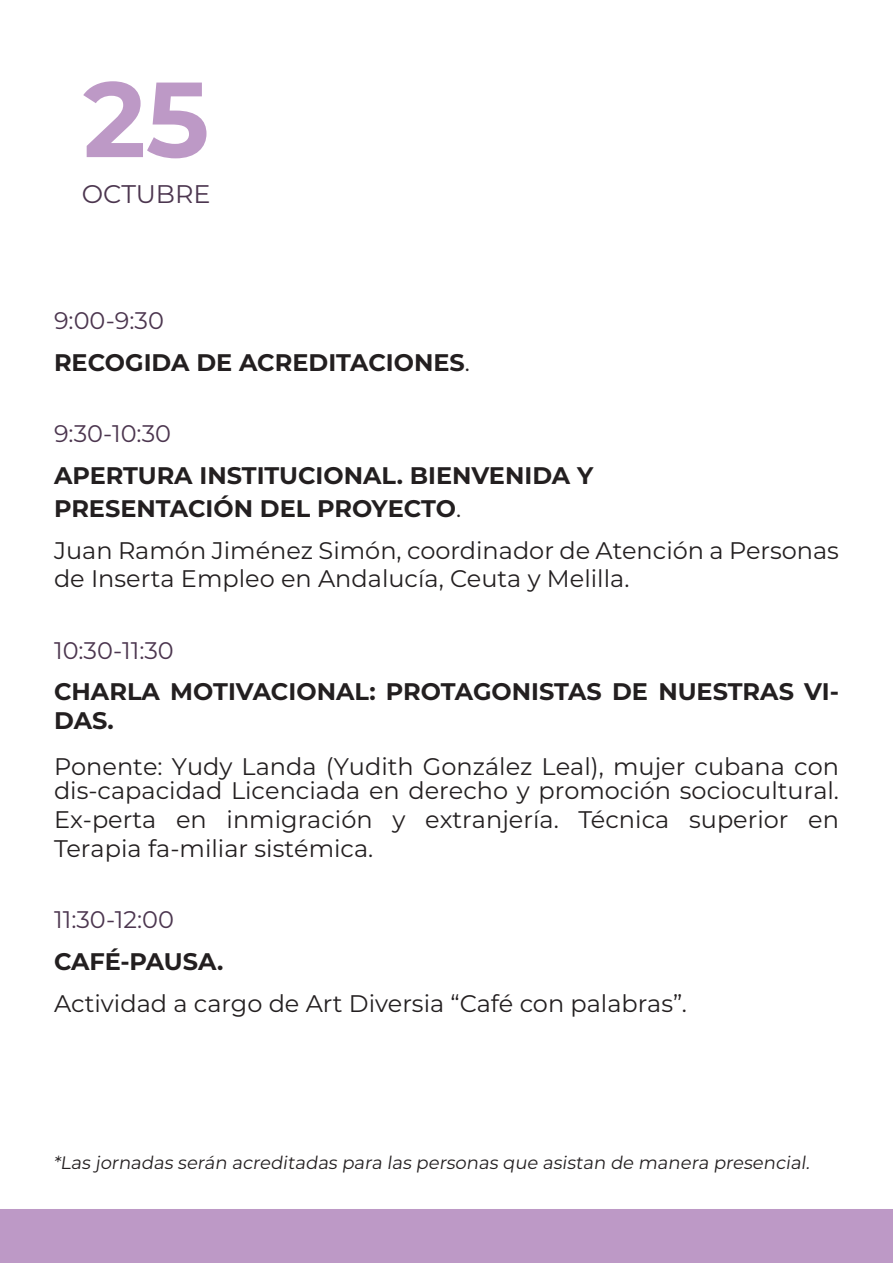
<style>
.page{position:relative;width:893px;height:1263px;background:#fff}
.page>*{position:absolute;margin:0;border:0;box-sizing:border-box;transform-origin:0 0}
.t1{font:700 106.5px "Montserrat";color:#bd99c6}
.t2{font:25.5px "Montserrat";color:#4c364f}
.t3{font:24px/41.7px "Montserrat";color:#231f20}
.t4{font:700 24px/41.5px "Montserrat";color:#231f20}
.t5{font:18px "Montserrat";color:#231f20}
.s1{font-weight:400;color:#4c364f}
.s2{font-weight:400}
.s3{font-weight:700}
.s4{color:#4c364f}
</style>
<div class="page">
<div style="left:1px;top:1210px;width:891px;height:52px;background:#bd99c6"></div>
<div style="left:0;top:1209px;width:893px;height:54px;border:2px solid #bd99c6"></div>
<p class="t1" style="left:83px;top:42px;width:128px">25</p>
<p class="t2" style="left:82px;top:176px;width:130px">OCTUBRE</p>
<p class="t4" style="left:54px;top:299px;width:417px"><span class="s1">9:00-9:30<br></span>RECOGIDA DE ACREDITACIONES<span class="s2">.</span></p>
<p class="t4" style="left:54px;top:412px;width:541px"><span class="s1">9:30-10:30<br></span>APERTURA INSTITUCIONAL. BIENVENIDA Y</p>
<p class="t3" style="left:54px;top:487px;width:786px"><span class="s3">PRESENTACIÓN DEL PROYECTO</span>.<br>Juan Ram ón Jiménez Sim ón, coordinador de Atención a Personas</p>
<p class="t3" style="left:54px;top:557px;width:577px">de Inserta Empleo en Andalucía, Ceuta y Melilla.</p>
<p class="t4" style="left:54px;top:628px;width:786px"><span class="s1">10:30-11:30<br></span>CHARLA MOTIVACIONAL: PROTAGONISTAS DE NUESTRAS VI-</p>
<p class="t3" style="left:54px;top:697px;width:786px;line-height:45.6px"><span class="s3">DAS.<br></span>Ponente: Yudy Landa (Yudith González Leal), mujer cubana con</p>
<p class="t3" style="left:54px;top:776px;width:786px;line-height:28.8px;text-align:justify">dis-capacidad Licenciada en derecho y promoción sociocultural.<br>Ex-perta en inmigración y extranjería. Técnica superior en Terapia fa-miliar sistémica.</p>
<p class="t3" style="left:54px;top:898px;width:634px"><span class="s4">11:30-12:00<br></span><span class="s3">CAFÉ-PAUSA.<br></span>Actividad a cargo de Art Diversia “Café con palabras”.</p>
<p class="t5" style="left:53px;top:1150px;width:761px">*Las jornadas serán acreditadas para las personas que asistan de manera presencial.</p>
</div>
